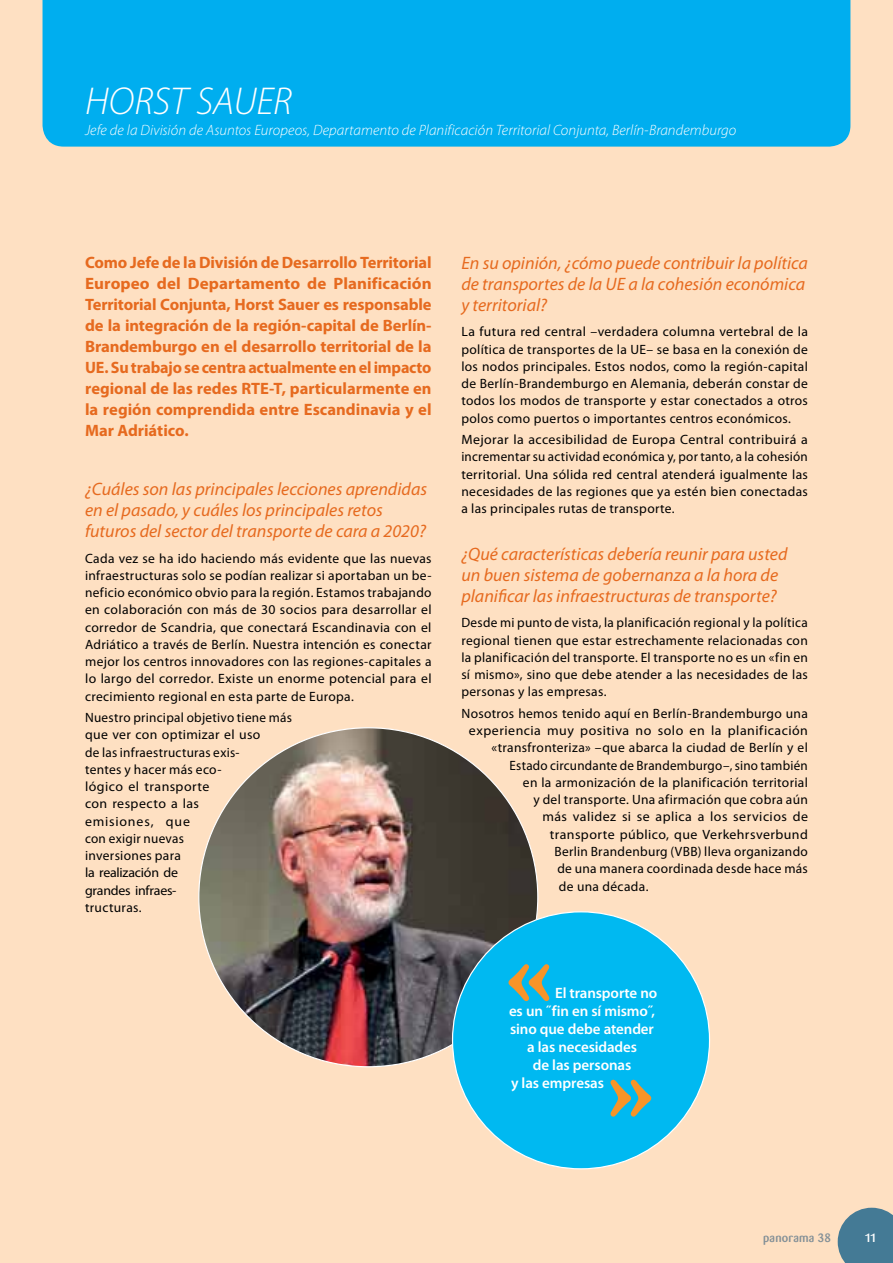
<style>
.page{position:relative;width:893px;height:1263px;background:#fee0c2}
.page>*{position:absolute;margin:0;border:0;box-sizing:border-box;transform-origin:0 0}
.t1{font:700 100.5px "Barmeno";color:#f79428}
.t2{font:italic 300 39px "Myriad Pro";letter-spacing:-.005em;color:#fff}
.t3{font:italic 18px/21px "Myriad Pro";color:#e66a1f}
.t4{font:700 16.5px/21px "Myriad Pro";color:#e66a1f;text-align:justify}
.t5{font:italic 300 15px "Myriad Pro";letter-spacing:.005em;color:#fff}
.t6{font:600 15px "Myriad Pro";letter-spacing:-.01em;color:#fff}
.t7{font:13.5px/17.2px "Myriad Pro";letter-spacing:.025em;color:#000;text-align:justify}
.t8{font:500 12px "Barmeno";letter-spacing:.02em;color:#839097}
.t9{font:500 12px "Barmeno";color:#fff}
</style>
<div class="page">
<div style="left:43px;top:0;width:807px;height:147px;background:#00aeef"></div>
<img style="left:199px;top:728px;width:339px;height:339px;border-radius:169px">
<svg style="left:838px;top:1208px;width:55px;height:55px;background:#578499"></svg>
<div style="left:452px;top:912px;width:257px;height:257px;background:#00b9f1;border-radius:50%"></div>
<h2 class="t2" style="left:85px;top:81px;width:209px">HORST SAUER</h2>
<p class="t5" style="left:85px;top:122px;width:653px">Jefe de la División de Asuntos Europeos, Departamento de Planificación Territorial Conjunta, Berlín-Brandemburgo</p>
<p class="t4" style="left:85px;top:251px;width:348px">Como Jefe de la División de Desarrollo Territorial Europeo del Departamento de Planificación Territorial Conjunta, Horst Sauer es responsable de la integración de la región-capital de Berlín-Brandemburgo en el desarrollo territorial de la UE. Su trabajo se centra actualmente en el impacto regional de las redes RTE-T, particularmente en la región comprendida entre Escandinavia y el Mar Adriático.</p>
<h3 class="t3" style="left:85px;top:478px;width:344px">¿Cuáles son las principales lecciones aprendidas en el pasado, y cuáles los principales retos futuros del sector del transporte de cara a 2020?</h3>
<p class="t7" style="left:85px;top:549px;width:348px">Cada vez se ha ido haciendo más evidente que las nuevas infraestructuras solo se podían realizar si aportaban un be&shy;neficio económico obvio para la región. Estamos trabajando en colaboración con más de 30 socios para desarrollar el corredor de Scandria, que conectará Escandinavia con el Adriático a través de Berlín. Nuestra intención es conectar mejor los centros innovadores con las regiones-capitales a lo largo del corredor. Existe un enorme potencial para el crecimiento regional en esta parte de Europa.</p>
<p class="t7" style="left:85px;top:709px;width:209px;text-align:left">Nuestro principal objetivo tiene más que ver con optimizar el uso<br>de las infraestructuras exis-<br>tentes y hacer más eco-<br>lógico el transporte<br>con respecto a las<br>emisiones, que<br>con exigir nuevas<br>inversiones para<br>la realización de<br>grandes infraes-<br>tructuras.</p>
<h3 class="t3" style="left:461px;top:252px;width:348px">En su opinión, ¿cómo puede contribuir la política de transportes de la UE a la cohesión económica y territorial?</h3>
<p class="t7" style="left:461px;top:323px;width:348px">La futura red central –verdadera columna vertebral de la política de transportes de la UE– se basa en la conexión de los nodos principales. Estos nodos, como la región-capital de Berlín-Brandemburgo en Alemania, deberán constar de todos los modos de transporte y estar conectados a otros polos como puertos o importantes centros económicos.</p>
<p class="t7" style="left:461px;top:431px;width:348px">Mejorar la accesibilidad de Europa Central contribuirá a incrementar su actividad económica y, por tanto, a la cohesión territorial. Una sólida red central atenderá igualmente las necesidades de las regiones que ya estén bien conectadas a las principales rutas de transporte.</p>
<h3 class="t3" style="left:461px;top:543px;width:328px">¿Qué características debería reunir para usted un buen sistema de gobernanza a la hora de planificar las infraestructuras de transporte?</h3>
<p class="t7" style="left:461px;top:614px;width:348px">Desde mi punto de vista, la planificación regional y la política regional tienen que estar estrechamente relacionadas con la planificación del transporte. El transporte no es un «fin en sí mismo», sino que debe atender a las necesidades de las personas y las empresas.</p>
<p class="t7" style="left:461px;top:705px;width:348px">Nosotros hemos tenido aquí en Berlín-Brandemburgo una</p>
<p class="t7" style="left:469px;top:722px;width:341px">experiencia muy positiva no solo en la planificación</p>
<p class="t7" style="left:491px;top:739px;width:318px">«transfronteriza» –que abarca la ciudad de Berlín y el</p>
<p class="t7" style="left:509px;top:756px;width:300px">Estado circundante de Brandemburgo–, sino también</p>
<p class="t7" style="left:523px;top:774px;width:286px">en la armonización de la planificación territorial</p>
<p class="t7" style="left:533px;top:791px;width:276px">y del transporte. Una afirmación que cobra aún</p>
<p class="t7" style="left:542px;top:808px;width:267px">más validez si se aplica a los servicios de</p>
<p class="t7" style="left:550px;top:825px;width:260px">transporte público, que Verkehrsverbund</p>
<p class="t7" style="left:554px;top:843px;width:255px">Berlin Brandenburg (VBB) lleva organizando</p>
<p class="t7" style="left:557px;top:860px;width:252px">de una manera coordinada desde hace más</p>
<p class="t7" style="left:559px;top:877px;width:91px">de una década.</p>
<h1 class="t1" style="left:507px;top:916px;width:48px">«</h1>
<p class="t6" style="left:555px;top:983px;width:104px">El transporte no</p>
<p class="t6" style="left:509px;top:1001px;width:148px">es un ˝fin en sí mismo˝,</p>
<p class="t6" style="left:510px;top:1019px;width:145px">sino que debe atender</p>
<p class="t6" style="left:527px;top:1037px;width:111px">a las necesidades</p>
<p class="t6" style="left:533px;top:1055px;width:100px">de las personas</p>
<p class="t6" style="left:511px;top:1073px;width:94px">y las empresas</p>
<h1 class="t1" style="left:607px;top:1031px;width:48px">»</h1>
<p class="t8" style="left:763px;top:1230px;width:69px">panorama 38</p>
<p class="t9" style="left:865px;top:1231px;width:13px">11</p>
</div>
